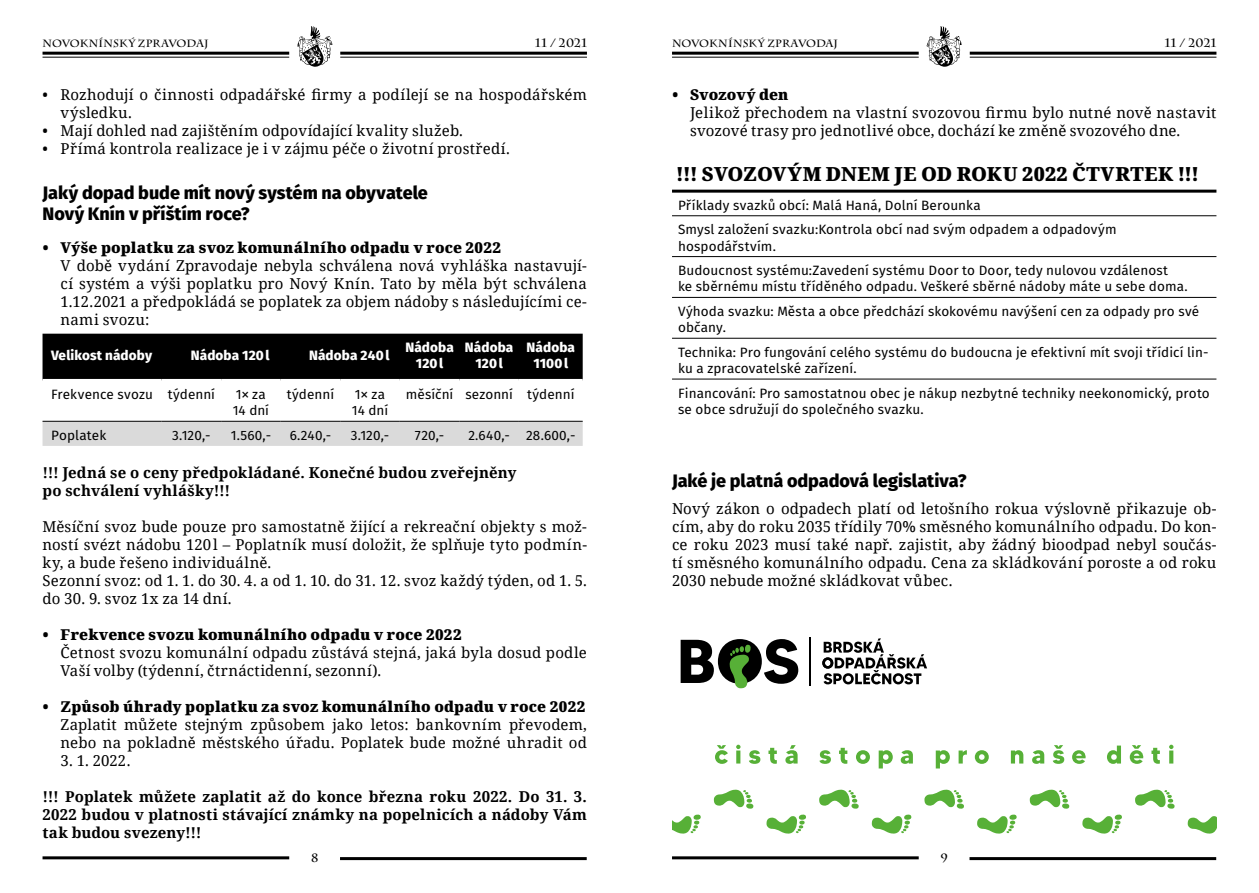
<style>
.page{position:relative;width:1259px;height:893px;background:#fff}
.page>*{position:absolute;margin:0;border:0;box-sizing:border-box;transform-origin:0 0}
.t1{font:900 19.5px "Noto Serif";letter-spacing:.02em;color:#000}
.t2{font:800 18px/21.6px "Fira Sans";color:#000}
.t3{font:15px/18px "Noto Serif";letter-spacing:.01em;color:#000}
.t4{font:700 15px/18px "Noto Serif";letter-spacing:.01em;color:#000}
.t5{font:900 15px "Noto Serif";letter-spacing:.01em;color:#000}
.t6{font:13.5px/24.6px "Fira Sans";letter-spacing:.01em;color:#000}
.t7{font:800 13.5px/16.2px "Fira Sans";letter-spacing:.01em;color:#fff;text-align:center}
.t8{font:700 12px "Charlemagne Std";letter-spacing:.015em;color:#000}
.t9{font:700 10.5px "Charlemagne Std";letter-spacing:.005em;color:#000}
.s1{font-family:"Roboto"}
</style>
<div class="page">
<hr style="left:672px;top:215px;width:544px;height:1px;background:#000">
<hr style="left:672px;top:256px;width:544px;height:1px;background:#000">
<hr style="left:672px;top:297px;width:544px;height:1px;background:#000">
<hr style="left:672px;top:338px;width:544px;height:1px;background:#000">
<hr style="left:672px;top:379px;width:544px;height:1px;background:#000">
<hr style="left:672px;top:190px;width:544px;height:3px;background:#000">
<svg style="left:714px;top:789px;width:39px;height:20px"></svg>
<svg style="left:819px;top:789px;width:40px;height:20px"></svg>
<svg style="left:924px;top:789px;width:40px;height:20px"></svg>
<svg style="left:1029px;top:789px;width:40px;height:20px"></svg>
<svg style="left:1135px;top:789px;width:39px;height:20px"></svg>
<svg style="left:766px;top:814px;width:40px;height:20px"></svg>
<svg style="left:672px;top:814px;width:29px;height:20px"></svg>
<svg style="left:872px;top:814px;width:39px;height:20px"></svg>
<svg style="left:977px;top:814px;width:39px;height:20px"></svg>
<svg style="left:1082px;top:814px;width:40px;height:20px"></svg>
<svg style="left:1187px;top:816px;width:29px;height:18px"></svg>
<div style="left:43px;top:334px;width:540px;height:45px;background:#000"></div>
<div style="left:43px;top:422px;width:540px;height:24px;background:#dadada"></div>
<hr style="left:43px;top:421px;width:119px;height:1px;background:#000">
<hr style="left:162px;top:421px;width:59px;height:1px;background:#000">
<hr style="left:221px;top:421px;width:60px;height:1px;background:#000">
<hr style="left:281px;top:421px;width:59px;height:1px;background:#000">
<hr style="left:340px;top:421px;width:60px;height:1px;background:#000">
<hr style="left:400px;top:421px;width:59px;height:1px;background:#000">
<hr style="left:459px;top:421px;width:60px;height:1px;background:#000">
<hr style="left:519px;top:421px;width:64px;height:1px;background:#000">
<svg style="left:680px;top:640px;width:34px;height:43px"></svg>
<div style="left:718px;top:639px;width:44px;height:45px;background:#000;border-radius:50%"></div>
<svg style="left:764px;top:639px;width:34px;height:45px"></svg>
<svg style="left:729px;top:645px;width:22px;height:43px"></svg>
<svg style="left:822px;top:638px;width:105px;height:46px"></svg>
<hr style="left:809px;top:637px;width:2px;height:49px;background:#000">
<svg style="left:715px;top:745px;width:13px;height:19px"></svg>
<svg style="left:736px;top:750px;width:4px;height:13px"></svg>
<svg style="left:736px;top:745px;width:4px;height:4px"></svg>
<svg style="left:749px;top:750px;width:11px;height:14px"></svg>
<svg style="left:768px;top:748px;width:9px;height:16px"></svg>
<svg style="left:785px;top:745px;width:12px;height:19px"></svg>
<svg style="left:819px;top:750px;width:12px;height:14px"></svg>
<svg style="left:839px;top:748px;width:8px;height:16px"></svg>
<svg style="left:856px;top:750px;width:14px;height:14px"></svg>
<svg style="left:878px;top:750px;width:14px;height:18px"></svg>
<svg style="left:900px;top:750px;width:13px;height:14px"></svg>
<svg style="left:935px;top:750px;width:15px;height:18px"></svg>
<svg style="left:958px;top:750px;width:9px;height:13px"></svg>
<svg style="left:975px;top:750px;width:13px;height:14px"></svg>
<svg style="left:1011px;top:750px;width:12px;height:13px"></svg>
<svg style="left:1032px;top:750px;width:12px;height:14px"></svg>
<svg style="left:1052px;top:745px;width:12px;height:19px"></svg>
<svg style="left:1072px;top:750px;width:14px;height:14px"></svg>
<svg style="left:1107px;top:746px;width:14px;height:18px"></svg>
<svg style="left:1129px;top:745px;width:14px;height:19px"></svg>
<svg style="left:1151px;top:748px;width:8px;height:16px"></svg>
<svg style="left:1169px;top:750px;width:4px;height:13px"></svg>
<svg style="left:1169px;top:745px;width:4px;height:4px"></svg>
<hr style="left:43px;top:856px;width:246px;height:3px;background:#000">
<hr style="left:340px;top:857px;width:247px;height:3px;background:#000">
<hr style="left:672px;top:856px;width:246px;height:3px;background:#000">
<hr style="left:969px;top:857px;width:247px;height:3px;background:#000">
<svg style="left:297px;top:26px;width:35px;height:41px"></svg>
<hr style="left:340px;top:52px;width:247px;height:3px;background:#000">
<hr style="left:340px;top:57px;width:247px;height:1px;background:#000">
<hr style="left:43px;top:52px;width:246px;height:3px;background:#000">
<hr style="left:43px;top:57px;width:246px;height:1px;background:#000">
<svg style="left:926px;top:26px;width:36px;height:41px"></svg>
<hr style="left:969px;top:52px;width:247px;height:3px;background:#000">
<hr style="left:969px;top:57px;width:247px;height:1px;background:#000">
<hr style="left:672px;top:52px;width:246px;height:3px;background:#000">
<hr style="left:672px;top:57px;width:246px;height:1px;background:#000">
<p class="t9" style="left:43px;top:37px;width:167px">NOVOKNÍNSKÝ ZPRAVODAJ</p>
<p class="t8" style="left:535px;top:36px;width:53px">11 / 2021</p>
<p class="t9" style="left:672px;top:37px;width:167px">NOVOKNÍNSKÝ ZPRAVODAJ</p>
<p class="t8" style="left:1164px;top:36px;width:53px">11 / 2021</p>
<p class="t3" style="left:61px;top:85px;width:528px;text-indent:-18px">• Rozhodují o činnosti odpadářské firmy a podílejí se na hospodářském výsledku.</p>
<p class="t3" style="left:43px;top:121px;width:422px">• Mají dohled nad zajištěním odpovídající kvality služeb.</p>
<p class="t3" style="left:43px;top:139px;width:469px">• Přímá kontrola realizace je i v zájmu péče o životní prostředí.</p>
<p class="t2" style="left:43px;top:180px;width:387px">Jaký dopad bude mít nový systém na obyvatele<br>Nový Knín v příštím roce?</p>
<p class="t5" style="left:43px;top:236px;width:460px">• Výše poplatku za svoz komunálního odpadu v roce 2022</p>
<p class="t3" style="left:60px;top:256px;width:528px;text-align:justify">V době vydání Zpravodaje nebyla schválena nová vyhláška nastavují&shy;cí systém a výši poplatku pro Nový Knín. Tato by měla být schválena 1.12.2021 a předpokládá se poplatek za objem nádoby s následujícími ce&shy;nami svozu:</p>
<p class="t7" style="left:51px;top:346px;width:103px">Velikost nádoby</p>
<p class="t7" style="left:191px;top:346px;width:80px">Nádoba 120l</p>
<p class="t7" style="left:309px;top:346px;width:82px">Nádoba 240l</p>
<p class="t7" style="left:405px;top:338px;width:50px">Nádoba<br>120l</p>
<p class="t7" style="left:465px;top:338px;width:50px">Nádoba<br>120l</p>
<p class="t7" style="left:526px;top:338px;width:50px">Nádoba<br>1100l</p>
<p class="t6" style="left:51px;top:382px;width:166px">Frekvence svozu týdenní</p>
<p class="t6" style="left:233px;top:386px;width:38px;line-height:16.2px">1<span class="s1">×</span> za<br>14 dní</p>
<p class="t6" style="left:287px;top:382px;width:49px">týdenní</p>
<p class="t6" style="left:352px;top:386px;width:38px;line-height:16.2px">1<span class="s1">×</span> za<br>14 dní</p>
<p class="t6" style="left:406px;top:382px;width:170px">měsíční sezonní týdenní</p>
<p class="t6" style="left:51px;top:422px;width:57px">Poplatek</p>
<p class="t6" style="left:172px;top:422px;width:40px">3.120,-</p>
<p class="t6" style="left:231px;top:422px;width:42px">1.560,-</p>
<p class="t6" style="left:290px;top:422px;width:43px">6.240,-</p>
<p class="t6" style="left:351px;top:422px;width:40px">3.120,-</p>
<p class="t6" style="left:415px;top:422px;width:31px">720,-</p>
<p class="t6" style="left:468px;top:422px;width:109px">2.640,- 28.600,-</p>
<p class="t4" style="left:43px;top:463px;width:475px">!!! Jedná se o ceny předpokládané. Konečné budou zveřejněny po schválení vyhlášky!!!</p>
<p class="t3" style="left:43px;top:517px;width:546px">Měsíční svoz bude pouze pro samostatně žijící a rekreační objekty s mož&shy;ností svézt nádobu 120l – Poplatník musí doložit, že splňuje tyto podmín&shy;ky, a bude řešeno individuálně.<br>Sezonní svoz: od 1. 1. do 30. 4. a od 1. 10. do 31. 12. svoz každý týden, od 1. 5. do 30. 9. svoz 1x za 14 dní.</p>
<p class="t5" style="left:43px;top:623px;width:420px">• Frekvence svozu komunálního odpadu v roce 2022</p>
<p class="t3" style="left:61px;top:643px;width:528px">Četnost svozu komunální odpadu zůstává stejná, jaká byla dosud podle<br>Vaší volby (týdenní, čtrnáctidenní, sezonní).</p>
<p class="t5" style="left:43px;top:695px;width:544px">• Způsob úhrady poplatku za svoz komunálního odpadu v roce 2022</p>
<p class="t3" style="left:61px;top:715px;width:528px">Zaplatit můžete stejným způsobem jako letos: bankovním převodem, nebo na pokladně městského úřadu. Poplatek bude možné uhradit od</p>
<p class="t3" style="left:61px;top:751px;width:71px">3. 1. 2022.</p>
<p class="t4" style="left:43px;top:787px;width:546px;text-align:justify">!!! Poplatek můžete zaplatit až do konce března roku 2022. Do 31. 3.<br>2022 budou v platnosti stávající známky na popelnicích a nádoby Vám tak budou svezeny!!!</p>
<p class="t8" style="left:311px;top:851px;width:9px">8</p>
<p class="t8" style="left:940px;top:851px;width:9px">9</p>
<p class="t5" style="left:672px;top:83px;width:118px">• Svozový den</p>
<p class="t3" style="left:690px;top:103px;width:528px">Jelikož přechodem na vlastní svozovou firmu bylo nutné nově nastavit svozové trasy pro jednotlivé obce, dochází ke změně svozového dne.</p>
<h1 class="t1" style="left:676px;top:160px;width:524px">!!! SVOZOVÝM DNEM JE OD ROKU 2022 ČTVRTEK !!!</h1>
<p class="t6" style="left:678px;top:192px;width:440px">Příklady svazků obcí: Malá Haná, Dolní Berounka<br>Smysl založení svazku:Kontrola obcí nad svým odpadem a odpadovým</p>
<p class="t6" style="left:678px;top:233px;width:491px">hospodářstvím.<br>Budoucnost systému:Zavedení systému Door to Door, tedy nulovou vzdálenost</p>
<p class="t6" style="left:678px;top:274px;width:523px">ke sběrnému místu tříděného odpadu. Veškeré sběrné nádoby máte u sebe doma.<br>Výhoda svazku: Města a obce předchází skokovému navýšení cen za odpady pro své</p>
<p class="t6" style="left:678px;top:315px;width:532px">občany.<br>Technika: Pro fungování celého systému do budoucna je efektivní mít svoji třídicí lin-</p>
<p class="t6" style="left:678px;top:356px;width:533px">ku a zpracovatelské zařízení.<br>Financování: Pro samostatnou obec je nákup nezbytné techniky neekonomický, proto</p>
<p class="t6" style="left:678px;top:396px;width:247px">se obce sdružují do společného svazku.</p>
<p class="t2" style="left:672px;top:468px;width:296px">Jaké je platná odpadová legislativa?</p>
<p class="t3" style="left:672px;top:499px;width:546px;text-align:justify">Nový zákon o odpadech platí od letošního rokua výslovně přikazuje ob&shy;cím, aby do roku 2035 třídily 70% směsného komunálního odpadu. Do kon&shy;ce roku 2023 musí také např. zajistit, aby žádný bioodpad nebyl součás&shy;tí směsného komunálního odpadu. Cena za skládkování poroste a od roku 2030 nebude možné skládkovat vůbec.</p>
</div>
